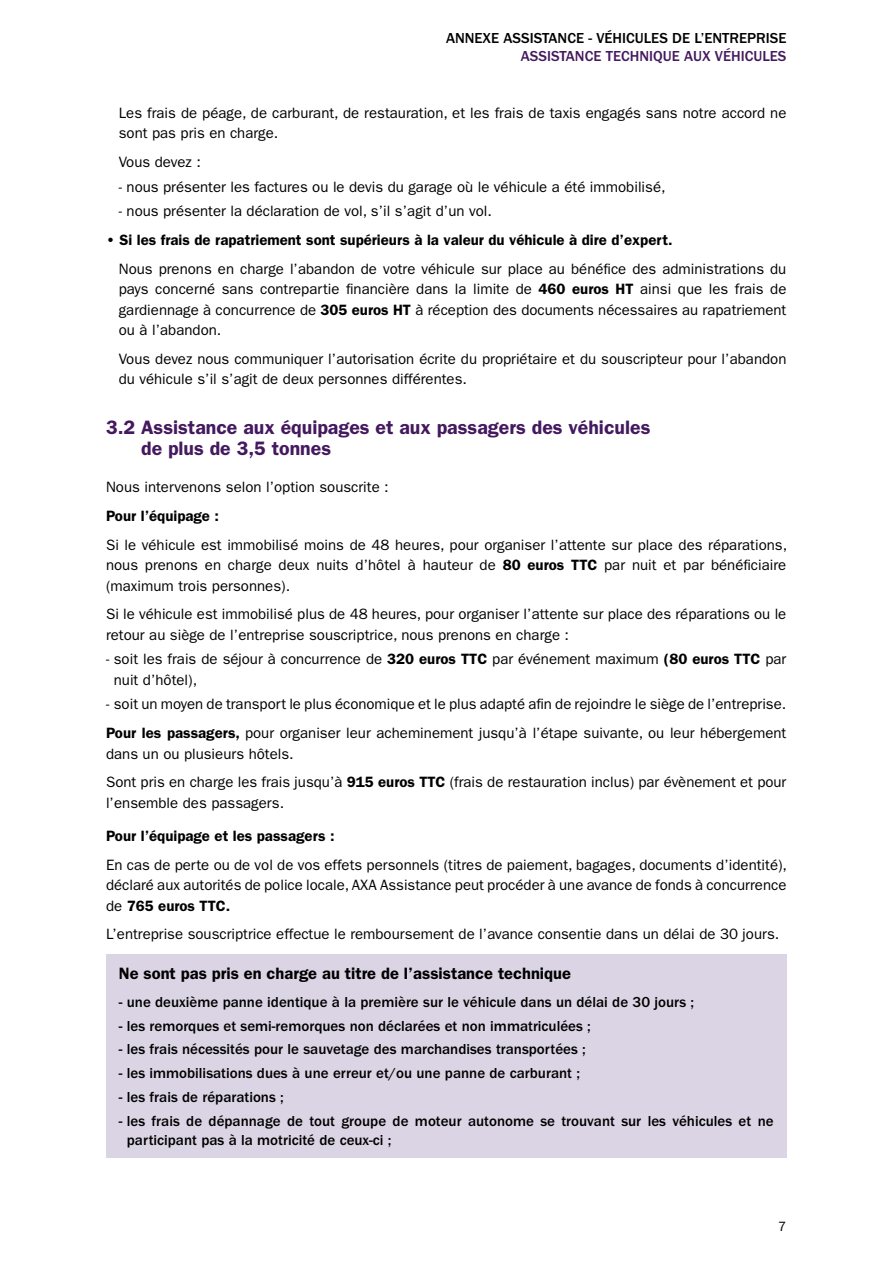
<style>
.page{position:relative;width:893px;height:1263px;background:#fff}
.page>*{position:absolute;margin:0;border:0;box-sizing:border-box;transform-origin:0 0}
.t1{font:600 19.5px/20.4px "ITC Franklin Gothic Std";color:#44195e}
.t2{font:600 16.5px "ITC Franklin Gothic Std";color:#000}
.t3{font:15px/20.4px "ITC Franklin Gothic Std";color:#000}
.t4{font:500 15px/19.5px "ITC Franklin Gothic Std";color:#000}
.t5{font:600 15px "ITC Franklin Gothic Std";color:#000}
.t6{font:500 15px "ITC Franklin Gothic Std";color:#44195e}
.t7{font:13.5px "ITC Franklin Gothic Std";color:#000}
.s1{font-weight:600}
</style>
<div class="page">
<div style="left:106px;top:955px;width:680px;height:203px;background:#dbd4e4"></div>
<p class="t4" style="left:446px;top:28px;width:342px">ANNEXE ASSISTANCE - VÉHICULES DE L’ENTREPRISE</p>
<p class="t6" style="left:521px;top:47px;width:267px">ASSISTANCE TECHNIQUE AUX VÉHICULES</p>
<p class="t3" style="left:119px;top:103px;width:669px">Les frais de péage, de carburant, de restauration, et les frais de taxis engagés sans notre accord ne sont pas pris en charge.</p>
<p class="t3" style="left:119px;top:152px;width:84px">Vous devez :</p>
<p class="t3" style="left:119px;top:176px;width:548px">- nous présenter les factures ou le devis du garage où le véhicule a été immobilisé,</p>
<p class="t3" style="left:119px;top:201px;width:375px">- nous présenter la déclaration de vol, s’il s’agit d’un vol.</p>
<p class="t5" style="left:106px;top:231px;width:568px">• Si les frais de rapatriement sont supérieurs à la valeur du véhicule à dire d’expert.</p>
<p class="t3" style="left:119px;top:259px;width:669px;text-align:justify">Nous prenons en charge l’abandon de votre véhicule sur place au bénéfice des administrations du pays concerné sans contrepartie financière dans la limite de <span class="s1">460 euros HT</span> ainsi que les frais de gardiennage à concurrence de <span class="s1">305 euros HT</span> à réception des documents nécessaires au rapatriement ou à l’abandon.</p>
<p class="t3" style="left:119px;top:349px;width:669px">Vous devez nous communiquer l’autorisation écrite du propriétaire et du souscripteur pour l’abandon du véhicule s’il s’agit de deux personnes différentes.</p>
<h1 class="t1" style="left:141px;top:417px;width:511px;text-indent:-35px">3.2 Assistance aux équipages et aux passagers des véhicules de plus de 3,5 tonnes</h1>
<p class="t3" style="left:106px;top:477px;width:284px">Nous intervenons selon l’option souscrite :</p>
<p class="t5" style="left:106px;top:507px;width:115px">Pour l’équipage :</p>
<p class="t3" style="left:106px;top:535px;width:683px;text-align:justify">Si le véhicule est immobilisé moins de 48 heures, pour organiser l’attente sur place des réparations, nous prenons en charge deux nuits d’hôtel à hauteur de <span class="s1">80 euros TTC</span> par nuit et par bénéficiaire (maximum trois personnes).</p>
<p class="t3" style="left:106px;top:604px;width:682px">Si le véhicule est immobilisé plus de 48 heures, pour organiser l’attente sur place des réparations ou le retour au siège de l’entreprise souscriptrice, nous prenons en charge :</p>
<p class="t3" style="left:114px;top:649px;width:674px;text-indent:-8px">- soit les frais de séjour à concurrence de <span class="s1">320 euros TTC</span> par événement maximum <span class="s1">(80 euros TTC</span> par nuit d’hôtel),</p>
<p class="t3" style="left:106px;top:690px;width:682px;line-height:28.8px">- soit un moyen de transport le plus économique et le plus adapté afin de rejoindre le siège de l’entreprise.<br><span class="s1">Pour les passagers,</span> pour organiser leur acheminement jusqu’à l’étape suivante, ou leur hébergement</p>
<p class="t3" style="left:106px;top:739px;width:682px;line-height:28.8px">dans un ou plusieurs hôtels.<br>Sont pris en charge les frais jusqu’à <span class="s1">915 euros TTC</span> (frais de restauration inclus) par évènement et pour</p>
<p class="t3" style="left:106px;top:793px;width:180px">l’ensemble des passagers.</p>
<p class="t5" style="left:106px;top:827px;width:230px">Pour l’équipage et les passagers :</p>
<p class="t3" style="left:106px;top:855px;width:683px;text-align:justify">En cas de perte ou de vol de vos effets personnels (titres de paiement, bagages, documents d’identité), déclaré aux autorités de police locale, AXA Assistance peut procéder à une avance de fonds à concurrence de <span class="s1">765 euros TTC.</span></p>
<p class="t3" style="left:106px;top:924px;width:675px">L’entreprise souscriptrice effectue le remboursement de l’avance consentie dans un délai de 30 jours.</p>
<p class="t2" style="left:119px;top:963px;width:454px">Ne sont pas pris en charge au titre de l’assistance technique</p>
<p class="t4" style="left:119px;top:992px;width:577px">- une deuxième panne identique à la première sur le véhicule dans un délai de 30 jours ;</p>
<p class="t4" style="left:119px;top:1016px;width:474px">- les remorques et semi-remorques non déclarées et non immatriculées ;</p>
<p class="t4" style="left:119px;top:1040px;width:469px">- les frais nécessités pour le sauvetage des marchandises transportées ;</p>
<p class="t4" style="left:119px;top:1063px;width:463px">- les immobilisations dues à une erreur et/ou une panne de carburant ;</p>
<p class="t4" style="left:119px;top:1087px;width:167px">- les frais de réparations ;</p>
<p class="t4" style="left:127px;top:1111px;width:648px;text-indent:-8px">- les frais de dépannage de tout groupe de moteur autonome se trouvant sur les véhicules et ne participant pas à la motricité de ceux-ci ;</p>
<p class="t7" style="left:778px;top:1218px;width:10px">7</p>
</div>
